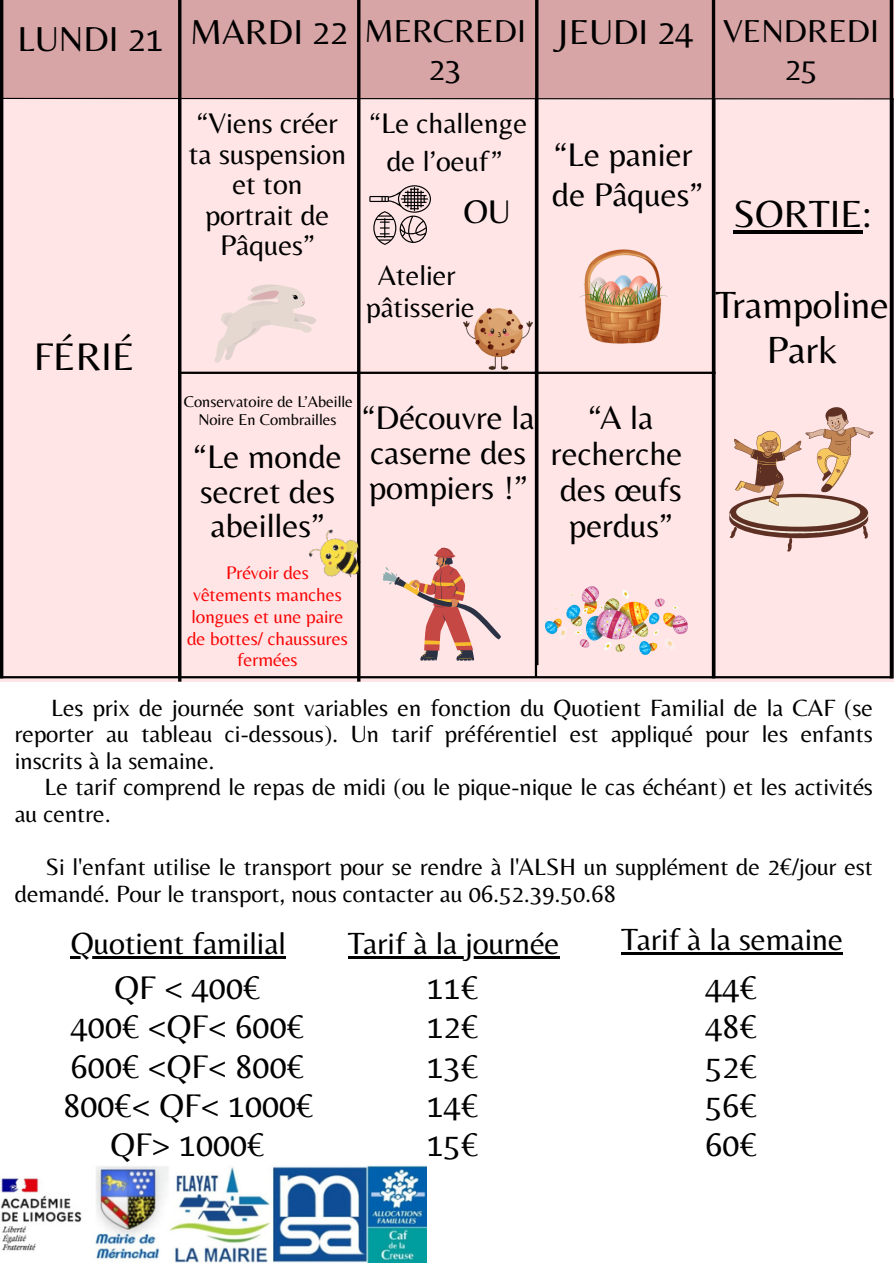
<style>
.page{position:relative;width:894px;height:1264px;background:#fff}
.page>*{position:absolute;margin:0;border:0;box-sizing:border-box;transform-origin:0 0}
.t1{font:40.05px "Belleza";color:#000}
.t2{font:39.3px/45.2px "Belleza";color:#000;text-align:center}
.t3{font:36px "Belleza";color:#000}
.t4{font:34.05px/39.3px "Belleza";color:#000;text-align:center}
.t5{font:33px/38.2px "Belleza";color:#000;text-align:center}
.t6{font:31.8px "Belleza";color:#000}
.t7{font:29.55px/30.3px "Belleza";color:#000;text-align:center}
.t8{font:29.4px/37.8px "Belleza";color:#000;text-align:center}
.t9{font:29.1px/32.5px "Belleza";color:#000;text-align:center}
.t10{font:24.45px/26.5px "Belleza";color:#000}
.t11{font:19.05px/21.9px "Belleza";color:#fa0404;text-align:center}
.t12{font:16.35px/18px "Belleza";color:#000;text-align:center}
.s1{font-size:36px}
</style>
<div class="page">
<div style="left:0;top:0;width:893px;height:1263px;background:#ffe5e6"></div>
<div style="left:0;top:681px;width:893px;height:582px;background:#fff"></div>
<hr style="left:534px;top:2px;width:3px;height:674px;background:#000">
<hr style="left:891px;top:2px;width:2px;height:674px;background:#000">
<hr style="left:178px;top:371px;width:537px;height:3px;background:#000">
<hr style="left:0;top:676px;width:893px;height:2px;background:#000">
<div style="left:0;top:0;width:893px;height:99px;background:#d8a5a7"></div>
<svg style="left:3px;top:97px;width:890px;height:3px"></svg>
<hr style="left:178px;top:0;width:3px;height:681px;background:#000">
<hr style="left:357px;top:0;width:3px;height:681px;background:#000">
<hr style="left:535px;top:0;width:3px;height:665px;background:#000">
<svg style="left:711px;top:0;width:4px;height:677px;background:#342e2e"></svg>
<hr style="left:0;top:0;width:3px;height:678px;background:#000">
<hr style="left:889px;top:0;width:3px;height:678px;background:#000">
<hr style="left:190px;top:372px;width:523px;height:1px;background:#000">
<svg style="left:729px;top:407px;width:144px;height:144px"></svg>
<svg style="left:382px;top:547px;width:119px;height:113px"></svg>
<img style="left:308px;top:524px;width:53px;height:62px">
<img style="left:545px;top:586px;width:142px;height:68px">
<img style="left:579px;top:249px;width:88px;height:94px">
<svg style="left:214px;top:284px;width:102px;height:79px"></svg>
<svg style="left:369px;top:185px;width:62px;height:60px"></svg>
<img style="left:463px;top:309px;width:69px;height:61px">
<img style="left:0;top:1165px;width:426px;height:97px">
<hr style="left:71px;top:956px;width:215px;height:2px;background:#000">
<hr style="left:621px;top:952px;width:221px;height:2px;background:#000">
<hr style="left:347px;top:956px;width:212px;height:2px;background:#000">
<hr style="left:733px;top:230px;width:129px;height:3px;background:#000">
<h5 class="t3" style="left:18px;top:17px;width:148px">LUNDI 21</h5>
<h5 class="t5" style="left:190px;top:11px;width:337px"><span class="s1">MARDI 22</span> MERCREDI</h5>
<h4 class="t5" style="left:428px;top:50px;width:34px">23</h4>
<h5 class="t1" style="left:34px;top:333px;width:102px">FÉRIÉ</h5>
<p class="t7" style="left:189px;top:108px;width:159px">“Viens créer ta suspension et ton portrait de<br>Pâques”</p>
<h1 class="t8" style="left:369px;top:104px;width:159px">“Le challenge de l’oeuf”</h1>
<p class="t4" style="left:463px;top:191px;width:49px">OU</p>
<h4 class="t9" style="left:366px;top:258px;width:110px">Atelier pâtisserie</h4>
<p class="t12" style="left:184px;top:392px;width:171px">Conservatoire de L’Abeille<br>Noire En Combrailles</p>
<h2 class="t4" style="left:193px;top:438px;width:150px;line-height:34.8px">“Le monde secret des abeilles”</h2>
<h4 class="t11" style="left:187px;top:561px;width:162px">Prévoir des vêtements manches longues et une paire de bottes/ chaussures fermées</h4>
<h1 class="t4" style="left:362px;top:399px;width:174px;line-height:34.8px;text-align:left">“Découvre la caserne des pompiers !”</h1>
<p class="t3" style="left:555px;top:11px;width:140px">JEUDI 24</p>
<h3 class="t5" style="left:723px;top:11px;width:158px">VENDREDI<br>25</h3>
<p class="t4" style="left:552px;top:135px;width:152px;text-align:left">“Le panier de Pâques”</p>
<p class="t2" style="left:733px;top:191px;width:139px">SORTIE:</p>
<p class="t4" style="left:550px;top:398px;width:133px;line-height:36px">“A la recherche des œufs perdus”</p>
<p class="t2" style="left:715px;top:281px;width:175px">Trampoline<br>Park</p>
<p class="t10" style="left:51px;top:693px;width:823px">Les prix de journée sont variables en fonction du Quotient Familial de la CAF (se</p>
<p class="t10" style="left:15px;top:720px;width:859px">reporter au tableau ci-dessous). Un tarif préférentiel est appliqué pour les enfants</p>
<p class="t10" style="left:15px;top:746px;width:201px">inscrits à la semaine.</p>
<p class="t10" style="left:44px;top:773px;width:829px">Le tarif comprend le repas de midi (ou le pique-nique le cas échéant) et les activités</p>
<p class="t10" style="left:15px;top:800px;width:97px">au centre.</p>
<h3 class="t10" style="left:15px;top:853px;width:859px;text-indent:31px">Si l'enfant utilise le transport pour se rendre à l'ALSH un supplément de 2€/jour est demandé. Pour le transport, nous contacter au 06.52.39.50.68</h3>
<h3 class="t6" style="left:71px;top:924px;width:217px">Quotient familial</h3>
<h3 class="t4" style="left:63px;top:967px;width:251px">QF &lt; 400€<br>400€ &lt;QF&lt; 600€<br>600€ &lt;QF&lt; 800€<br>800€&lt; QF&lt; 1000€<br>QF&gt; 1000€</h3>
<h3 class="t6" style="left:621px;top:920px;width:223px">Tarif à la semaine</h3>
<p class="t6" style="left:347px;top:924px;width:213px">Tarif à la journée</p>
<h3 class="t4" style="left:427px;top:967px;width:53px;text-align:justify">11€ 12€ 13€ 14€ 15€</h3>
<p class="t4" style="left:705px;top:967px;width:53px;text-align:justify">44€ 48€ 52€ 56€ 60€</p>
</div>
